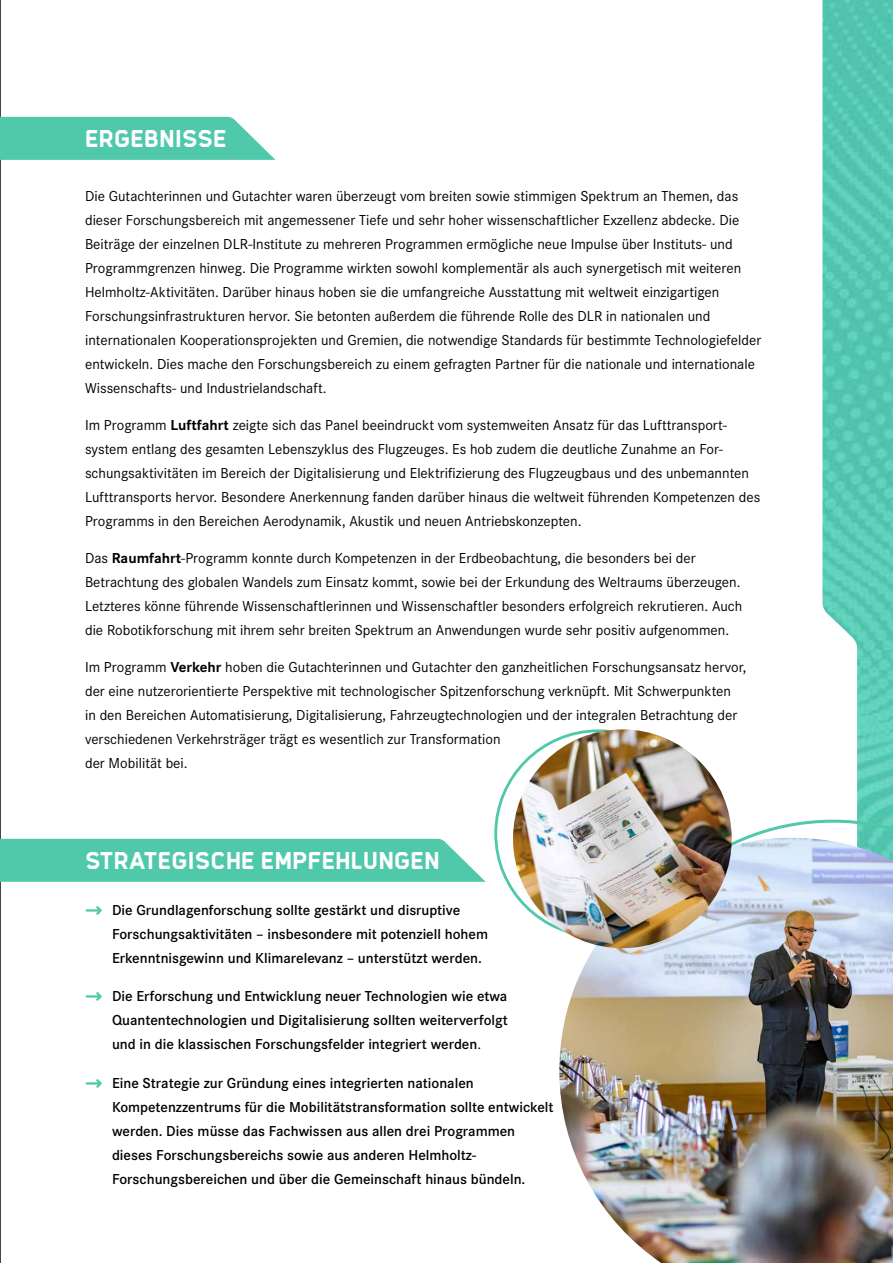
<style>
.page{position:relative;width:893px;height:1263px;background:#fff}
.page>*{position:absolute;margin:0;border:0;box-sizing:border-box;transform-origin:0 0}
.t1{font:700 24px "Hermann";color:#fff}
.t2{font:15px/24px "Corporate S";color:#000}
.t3{font:600 15px/24px "Corporate S";color:#000}
.s1{font-weight:700}
.s2{font-family:"Hermann";font-weight:700;font-size:16.5px;color:#50c8aa}
.s3{font-weight:400}
</style>
<div class="page">
<img style="left:857px;top:0;width:36px;height:820px">
<svg style="left:720px;top:0;width:137px;height:820px"></svg>
<hr style="left:0;top:0;width:1px;height:1263px;background:#000">
<svg style="left:0;top:117px;width:275px;height:43px;background:#5dccb0"></svg>
<svg style="left:0;top:839px;width:486px;height:43px;background:#58caae"></svg>
<svg style="left:731px;top:820px;width:162px;height:18px"></svg>
<img style="left:559px;top:838px;width:334px;height:425px">
<img style="left:513px;top:729px;width:219px;height:219px;border-radius:109px">
<h1 class="t1" style="left:85px;top:125px;width:143px">ERGEBNISSE</h1>
<p class="t2" style="left:85px;top:184px;width:678px">Die Gutachterinnen und Gutachter waren überzeugt vom breiten sowie stimmigen Spektrum an Themen, das dieser Forschungsbereich mit angemessener Tiefe und sehr hoher wissenschaftlicher Exzellenz abdecke. Die Beiträge der einzelnen DLR-Institute zu mehreren Programmen ermögliche neue Impulse über Instituts- und Programmgrenzen hinweg. Die Programme wirkten sowohl komplementär als auch synergetisch mit weiteren Helmholtz-Aktivitäten. Darüber hinaus hoben sie die umfangreiche Ausstattung mit weltweit einzigartigen Forschungsinfrastrukturen hervor. Sie betonten außerdem die führende Rolle des DLR in nationalen und internationalen Kooperationsprojekten und Gremien, die notwendige Standards für bestimmte Technologiefelder entwickeln. Dies mache den Forschungsbereich zu einem gefragten Partner für die nationale und internationale Wissenschafts- und Industrielandschaft.</p>
<p class="t2" style="left:85px;top:413px;width:677px">Im Programm <span class="s1">Luftfahrt</span> zeigte sich das Panel beeindruckt vom systemweiten Ansatz für das Lufttransport&shy;system entlang des gesamten Lebenszyklus des Flugzeuges. Es hob zudem die deutliche Zunahme an For&shy;schungsaktivitäten im Bereich der Digitalisierung und Elektrifizierung des Flugzeugbaus und des unbemannten Lufttransports hervor. Besondere Anerkennung fanden darüber hinaus die weltweit führenden Kompetenzen des Programms in den Bereichen Aerodynamik, Akustik und neuen Antriebskonzepten.</p>
<p class="t2" style="left:85px;top:545px;width:659px">Das <span class="s1">Raumfahrt</span>-Programm konnte durch Kompetenzen in der Erdbeobachtung, die besonders bei der Betrachtung des globalen Wandels zum Einsatz kommt, sowie bei der Erkundung des Weltraums überzeugen.<br>Letzteres könne führende Wissenschaftlerinnen und Wissenschaftler besonders erfolgreich rekrutieren. Auch die Robotikforschung mit ihrem sehr breiten Spektrum an Anwendungen wurde sehr positiv aufgenommen.</p>
<p class="t2" style="left:85px;top:654px;width:663px">Im Programm <span class="s1">Verkehr</span> hoben die Gutachterinnen und Gutachter den ganzheitlichen Forschungsansatz hervor, der eine nutzerorientierte Perspektive mit technologischer Spitzenforschung verknüpft. Mit Schwerpunkten<br>in den Bereichen Automatisierung, Digitalisierung, Fahrzeugtechnologien und der integralen Betrachtung der verschiedenen Verkehrsträger trägt es wesentlich zur Transformation<br>der Mobilität bei.</p>
<h1 class="t1" style="left:85px;top:847px;width:356px">STRATEGISCHE EMPFEHLUNGEN</h1>
<p class="t3" style="left:112px;top:898px;width:378px;text-indent:-27px"><span class="s2">∫</span> Die Grundlagenforschung sollte gestärkt und disruptive<br>Forschungsaktivitäten – insbesondere mit potenziell hohem<br>Erkenntnisgewinn und Klimarelevanz – unterstützt werden.</p>
<p class="t3" style="left:112px;top:984px;width:397px;text-align:justify;text-indent:-27px"><span class="s2">∫</span> Die Erforschung und Entwicklung neuer Technologien wie etwa Quantentechnologien und Digitalisierung sollten weiterverfolgt und in die klassischen Forschungsfelder integriert werden<span class="s3">.</span></p>
<p class="t3" style="left:112px;top:1070px;width:443px;text-indent:-27px"><span class="s2">∫</span> Eine Strategie zur Gründung eines integrierten nationalen Kompetenzzentrums für die Mobilitätstransformation sollte entwickelt werden. Dies müsse das Fachwissen aus allen drei Programmen dieses Forschungsbereichs sowie aus anderen Helmholtz-Forschungsbereichen und über die Gemeinschaft hinaus bündeln.</p>
</div>
